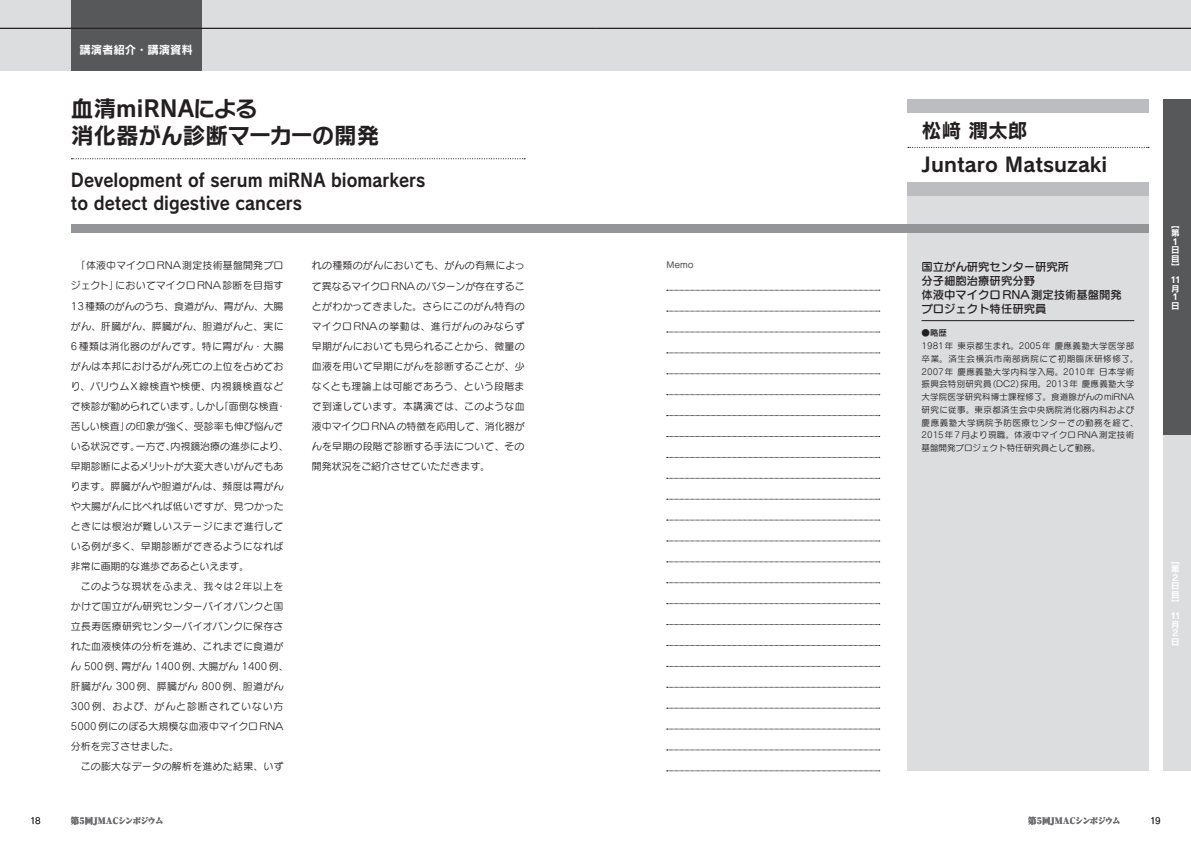
<style>
.page{position:relative;width:1191px;height:842px;background:#fff}
.page>*{position:absolute;margin:0;border:0;box-sizing:border-box;transform-origin:0 0}
.t1{font:22.7px/26.9px "Rodin NTLG Pro B";letter-spacing:-.015em;color:#231f20}
.t2{font:19.8px "Rodin NTLG Pro B";color:#231f20}
.t3{font:18.4px/22.7px "Rodin NTLG Pro B";color:#231f20;scale:.9 1}
.t4{font:11.3px/14.2px "Seurat Pro DB";color:#231f20}
.t5{font:11.3px "Rodin NTLG Pro B";color:#fff}
.t6{font:9.9px/20px "Seurat Pro M";letter-spacing:.025em;color:#231f20}
.t7{font:8.5px/12.8px "Seurat Pro M";letter-spacing:.045em;color:#231f20}
.t8{font:900 8.5px "Ryumin Pro";letter-spacing:-.1em;color:#6c6d70}
.t9{font:8.5px/8.5px "Rodin NTLG Pro B";color:#fff}
.t10{font:8.5px "Seurat Pro DB";color:#57585a}
.t11{font:8.5px "Rodin NTLG Pro DB";color:#231f20}
</style>
<div class="page">
<div style="left:907px;top:189px;width:241px;height:582px;background:#dcdddf"></div>
<div style="left:71px;top:224px;width:1077px;height:8px;background:#939598"></div>
<div style="left:907px;top:181px;width:241px;height:15px;background:#bcbdc0"></div>
<div style="left:907px;top:99px;width:241px;height:14px;background:#bcbdc0"></div>
<div style="left:0;top:0;width:595px;height:71px;background:#dcdddf"></div>
<div style="left:595px;top:0;width:596px;height:71px;background:#dcdddf"></div>
<div style="left:71px;top:0;width:130px;height:71px;background:#57585a"></div>
<hr style="left:921px;top:320px;width:213px;height:1px;background:#231f20">
<svg style="left:666px;top:290px;width:213px;height:1px"></svg>
<svg style="left:666px;top:311px;width:213px;height:1px"></svg>
<svg style="left:666px;top:332px;width:213px;height:1px"></svg>
<svg style="left:666px;top:353px;width:213px;height:1px"></svg>
<svg style="left:666px;top:373px;width:213px;height:1px"></svg>
<svg style="left:666px;top:394px;width:213px;height:1px"></svg>
<svg style="left:666px;top:415px;width:213px;height:1px"></svg>
<svg style="left:666px;top:436px;width:213px;height:1px"></svg>
<svg style="left:666px;top:457px;width:213px;height:1px"></svg>
<svg style="left:666px;top:478px;width:213px;height:1px"></svg>
<svg style="left:666px;top:499px;width:213px;height:1px"></svg>
<svg style="left:666px;top:520px;width:213px;height:1px"></svg>
<svg style="left:666px;top:541px;width:213px;height:1px"></svg>
<svg style="left:666px;top:562px;width:213px;height:1px"></svg>
<svg style="left:666px;top:582px;width:213px;height:1px"></svg>
<svg style="left:666px;top:603px;width:213px;height:1px"></svg>
<svg style="left:666px;top:624px;width:213px;height:1px"></svg>
<svg style="left:666px;top:645px;width:213px;height:1px"></svg>
<svg style="left:666px;top:666px;width:213px;height:1px"></svg>
<svg style="left:666px;top:687px;width:213px;height:1px"></svg>
<svg style="left:666px;top:708px;width:213px;height:1px"></svg>
<svg style="left:666px;top:729px;width:213px;height:1px"></svg>
<svg style="left:666px;top:750px;width:213px;height:1px"></svg>
<svg style="left:666px;top:770px;width:213px;height:1px"></svg>
<hr style="left:0;top:28px;width:595px;height:1px;background:#231f20">
<hr style="left:595px;top:28px;width:596px;height:1px;background:#231f20">
<svg style="left:908px;top:147px;width:240px;height:1px"></svg>
<svg style="left:71px;top:158px;width:454px;height:1px"></svg>
<div style="left:1162px;top:99px;width:29px;height:336px;background:#57585a"></div>
<div style="left:1162px;top:435px;width:29px;height:336px;background:#dcdddf"></div>
<p class="t5" style="left:79px;top:42px;width:115px">講演者紹介・講演資料</p>
<h1 class="t1" style="left:71px;top:94px;width:310px">血清miRNAによる<br>消化器がん診断マーカーの開発</h1>
<h3 class="t3" style="left:71px;top:168px;width:395px">Development of serum miRNA biomarkers to detect digestive cancers</h3>
<p class="t6" style="left:71px;top:255px;width:219px;text-indent:5px">「体液中マイクロRNA測定技術基盤開発プロジェクト」においてマイクロRNA診断を目指す<br>13種類のがんのうち、食道がん、胃がん、大腸がん、肝臓がん、膵臓がん、胆道がんと、実に<br>6種類は消化器のがんです。特に胃がん・大腸がんは本邦におけるがん死亡の上位を占めており、バリウムX線検査や検便、内視鏡検査などで検診が勧められています。しかし「面倒な検査・苦しい検査」の印象が強く、受診率も伸び悩んでいる状況です。一方で、内視鏡治療の進歩により、早期診断によるメリットが大変大きいがんでもあります。膵臓がんや胆道がんは、頻度は胃がんや大腸がんに比べれば低いですが、見つかったときには根治が難しいステージにまで進行している例が多く、早期診断ができるようになれば非常に画期的な進歩であるといえます。</p>
<p class="t6" style="left:71px;top:576px;width:219px;text-indent:10px">このような現状をふまえ、我々は2年以上をかけて国立がん研究センターバイオバンクと国立長寿医療研究センターバイオバンクに保存された血液検体の分析を進め、これまでに食道がん 500例、胃がん 1400例、大腸がん 1400例、肝臓がん 300例、膵臓がん 800例、胆道がん<br>300例、および、がんと診断されていない方<br>5000例にのぼる大規模な血液中マイクロRNA分析を完了させました。</p>
<p class="t6" style="left:81px;top:756px;width:204px">この膨大なデータの解析を進めた結果、いず</p>
<p class="t6" style="left:312px;top:255px;width:214px;text-align:justify">れの種類のがんにおいても、がんの有無によって異なるマイクロRNAのパターンが存在することがわかってきました。さらにこのがん特有のマイクロRNAの挙動は、進行がんのみならず早期がんにおいても見られることから、微量の血液を用いて早期にがんを診断することが、少なくとも理論上は可能であろう、という段階まで到達しています。本講演では、このような血液中マイクロRNAの特徴を応用して、消化器がんを早期の段階で診断する手法について、その開発状況をご紹介させていただきます。</p>
<p class="t10" style="left:666px;top:259px;width:29px">Memo</p>
<h2 class="t2" style="left:921px;top:117px;width:108px">松﨑潤太郎</h2>
<h2 class="t2" style="left:921px;top:151px;width:187px">Juntaro Matsuzaki</h2>
<p class="t4" style="left:921px;top:259px;width:202px">国立がん研究センター研究所　<br>分子細胞治療研究分野<br>体液中マイクロRNA測定技術基盤開発プロジェクト特任研究員</p>
<p class="t11" style="left:921px;top:327px;width:27px">●略歴</p>
<p class="t7" style="left:921px;top:339px;width:218px">1981年 東京都生まれ。2005年 慶應義塾大学医学部卒業。済生会横浜市南部病院にて初期臨床研修修了。<br>2007年 慶應義塾大学内科学入局。2010年 日本学術振興会特別研究員(DC2)採用。2013年 慶應義塾大学大学院医学研究科博士課程修了。食道腺がんのmiRNA研究に従事。東京都済生会中央病院消化器内科および慶應義塾大学病院予防医療センターでの勤務を経て、<br>2015年7月より現職。体液中マイクロRNA測定技術基盤開発プロジェクト特任研究員として勤務。</p>
<p class="t9" style="left:1171px;top:220px;width:10px">【第<br>１日目】</p>
<p class="t9" style="left:1169px;top:275px;width:15px">１１月<br>１日</p>
<p class="t9" style="left:1171px;top:556px;width:10px">【第<br>２日目】</p>
<p class="t9" style="left:1169px;top:611px;width:15px">１１月<br>２日</p>
<p class="t7" style="left:30px;top:814px;width:12px">18</p>
<p class="t8" style="left:71px;top:814px;width:94px">第５回JMACシンポジウム</p>
<p class="t8" style="left:1028px;top:814px;width:94px">第５回JMACシンポジウム</p>
<p class="t7" style="left:1150px;top:814px;width:12px">19</p>
</div>
